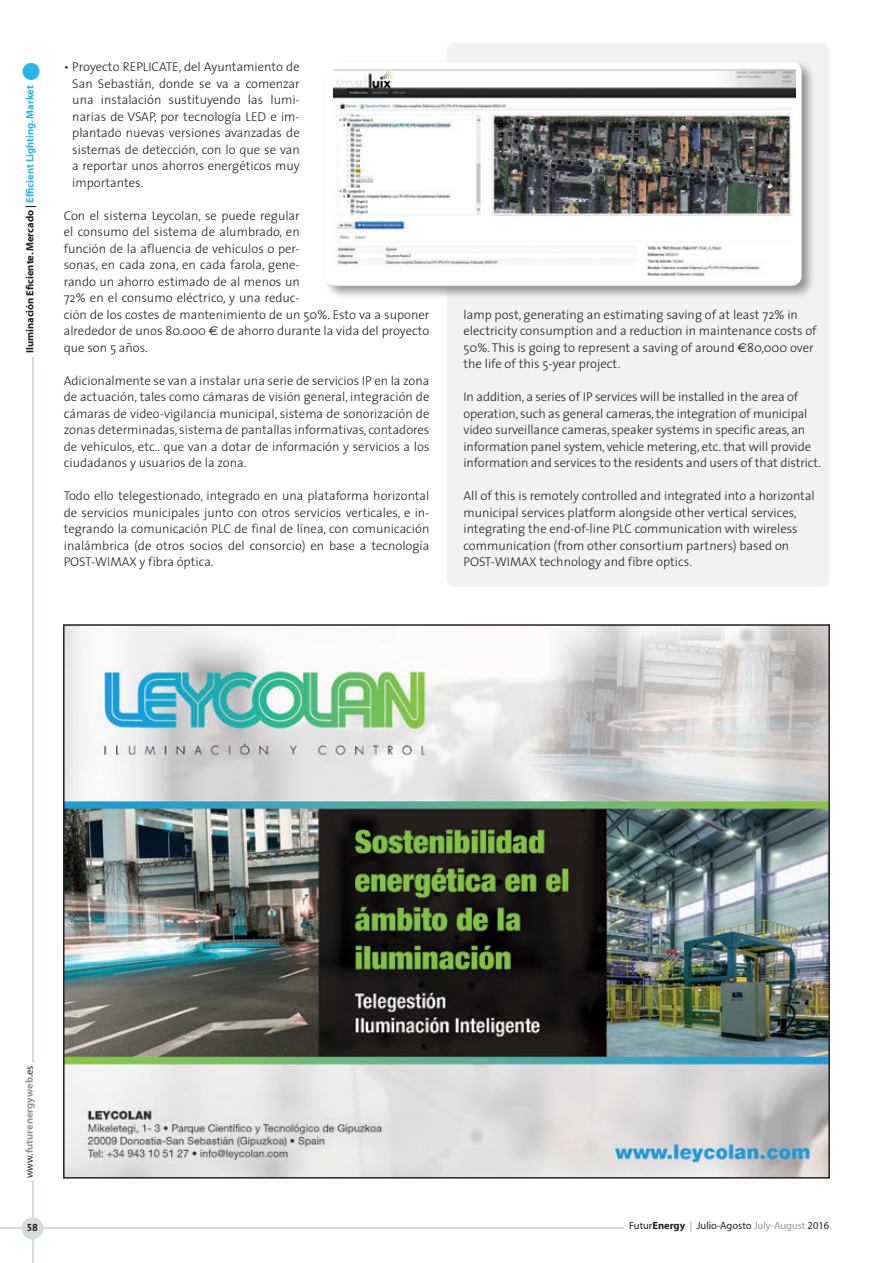
<style>
.page{position:relative;width:893px;height:1263px;background:#fff}
.page>*{position:absolute;margin:0;border:0;box-sizing:border-box;transform-origin:0 0}
.Texto{font:300 12.75px/16.5px "The Sans";color:#231f20;text-align:justify}
.Texto_ingles{font:300 12.75px/16.5px "The Sans";color:#231f20}
.t1{font:700 10.5px "Myriad";color:#231f20}
.t2{font:10.5px "Myriad";color:#231f20}
.t3{font:700 10.5px "Myriad";color:#939598}
.t4{font:10.5px "The Sans Bold Caps";color:#231f20}
.s1{color:#26b6ea}
.s2{font-family:"Euro Sans";font-weight:400}
.s3{font-weight:400;color:#231f20}
.s4{font-weight:700}
.s5{color:#8b9b92}
</style>
<div class="page">
<div style="left:23px;top:63px;width:17px;height:17px;background:#26b6ea;border-radius:50%"></div>
<hr style="left:32px;top:357px;width:1px;height:705px;background:#d7ddda">
<hr style="left:0;top:1228px;width:624px;height:1px;background:#d7ddda">
<hr style="left:32px;top:1180px;width:1px;height:83px;background:#d7ddda">
<div style="left:21px;top:1217px;width:22px;height:22px;background:#d7ddda;border-radius:50%"></div>
<div style="left:446px;top:43px;width:383px;height:544px;background:#f0f3f2;border-radius:9px"></div>
<img style="left:66px;top:627px;width:761px;height:548px">
<div style="left:323px;top:59px;width:493px;height:241px;background:#231f20;opacity:.45"></div>
<div style="left:325px;top:62px;width:476px;height:224px;background:#fff;border-radius:10px"></div>
<img style="left:333px;top:69px;width:463px;height:208px">
<p class="t1" style="left:24px;top:353px;width:269px;rotate:-90deg">Iluminación Eficiente. Mercado | <span class="s1">Efficient Lighting. Market</span></p>
<p class="Texto" style="left:72px;top:58px;width:229px;text-indent:-9px">• Proyecto REPLICATE, del Ayuntamiento de San Sebastián, donde se va a comenzar una instalación sustituyendo las lumi&shy;narias de VSAP, por tecnología LED e im&shy;plantado nuevas versiones avanzadas de sistemas de detección, con lo que se van a reportar unos ahorros energéticos muy importantes.</p>
<p class="Texto" style="left:64px;top:207px;width:367px;text-align:left">Con el sistema Leycolan, se puede regular<br>el consumo del sistema de alumbrado, en<br>función de la afluencia de vehículos o per-<br>sonas, en cada zona, en cada farola, gene-<br>rando un ahorro estimado de al menos un<br>72% en el consumo eléctrico, y una reduc-<br>ción de los costes de mantenimiento de un 50%. Esto va a suponer alrededor de unos 80.000 <span class="s2">€</span> de ahorro durante la vida del proyecto que son 5 años.</p>
<p class="Texto" style="left:64px;top:372px;width:367px">Adicionalmente se van a instalar una serie de servicios IP en la zona de actuación, tales como cámaras de visión general, integración de cámaras de video-vigilancia municipal, sistema de sonorización de zonas determinadas, sistema de pantallas informativas, contadores de vehículos, etc.. que van a dotar de información y servicios a los ciudadanos y usuarios de la zona.</p>
<p class="Texto" style="left:64px;top:487px;width:367px">Todo ello telegestionado, integrado en una plataforma horizontal de servicios municipales junto con otros servicios verticales, e in&shy;tegrando la comunicación PLC de final de línea, con comunicación inalámbrica (de otros socios del consorcio) en base a tecnología POST-WIMAX y fibra óptica.</p>
<p class="Texto_ingles" style="left:463px;top:306px;width:355px">lamp post, generating an estimating saving of at least 72% in electricity consumption and a reduction in maintenance costs of 50%. This is going to represent a saving of around <span class="s2">€</span>80,000 over the life of this 5-year project.</p>
<p class="Texto_ingles" style="left:463px;top:388px;width:359px">In addition, a series of IP services will be installed in the area of operation, such as general cameras, the integration of municipal video surveillance cameras, speaker systems in specific areas, an information panel system, vehicle metering, etc. that will provide information and services to the residents and users of that district.</p>
<p class="Texto_ingles" style="left:463px;top:487px;width:353px">All of this is remotely controlled and integrated into a horizontal municipal services platform alongside other vertical services, integrating the end-of-line PLC communication with wireless communication (from other consortium partners) based on POST-WIMAX technology and fibre optics.</p>
<p class="t3" style="left:24px;top:1178px;width:114px;rotate:-90deg"><span class="s3">www.</span>futurenergyweb<span class="s3">.es</span></p>
<p class="t4" style="left:27px;top:1219px;width:12px">58</p>
<p class="t2" style="left:629px;top:1220px;width:202px">Futur<span class="s4">Energy</span> <span class="s5">|</span> Julio-Agosto <span class="s5">July-August</span> 2016</p>
</div>
